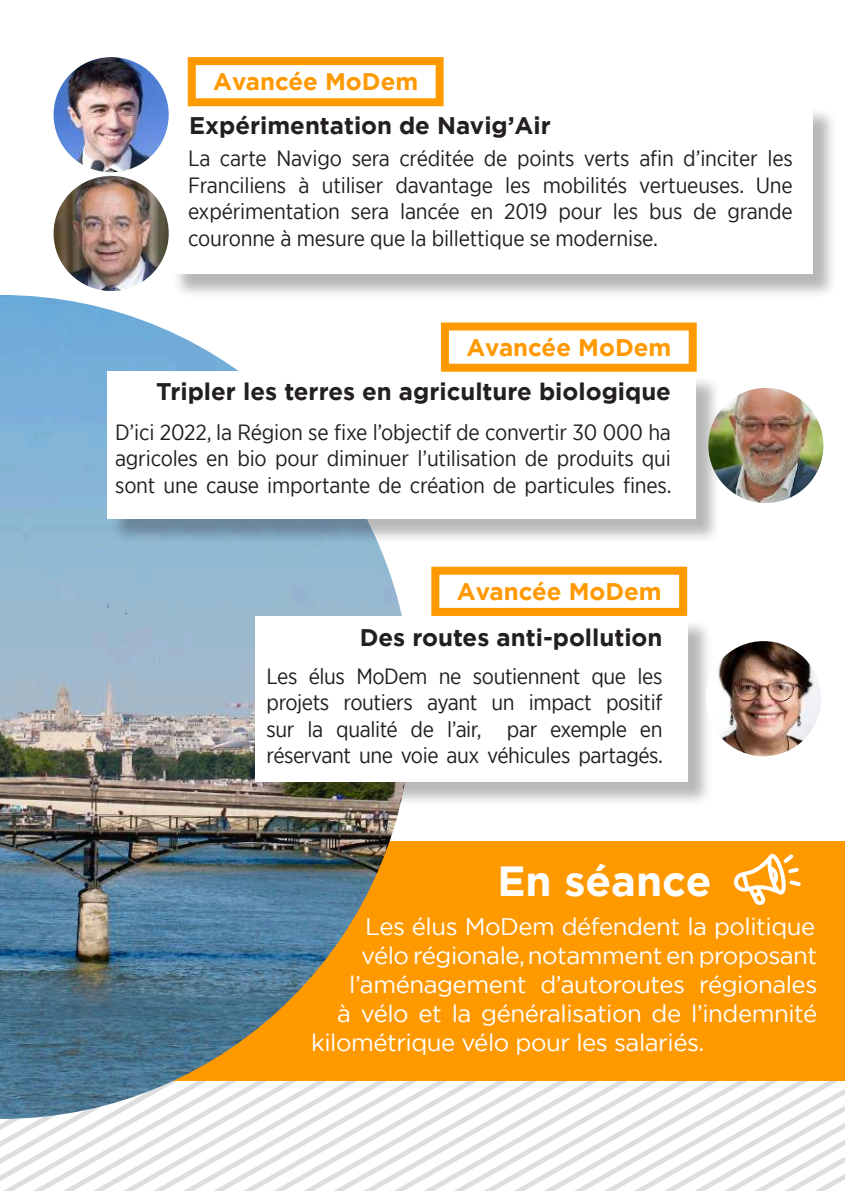
<style>
.page{position:relative;width:845px;height:1191px;background:#fff}
.page>*{position:absolute;margin:0;border:0;box-sizing:border-box;transform-origin:0 0}
.t1{font:700 42px "Gotham";color:#fff}
.t2{font:24px "Gotham";letter-spacing:-.02em;color:#fff}
.t3{font:700 24px "Gotham";color:#231f20}
.t4{font:700 24px "Gotham";color:#f90}
.t5{font:22px/26.4px "Gotham Narrow";letter-spacing:-.01em;color:#231f20;text-align:justify}
</style>
<div class="page">
<svg style="left:412px;top:1080px;width:433px;height:10px"></svg>
<svg style="left:412px;top:1090px;width:433px;height:17px"></svg>
<svg style="left:1px;top:1107px;width:844px;height:17px"></svg>
<svg style="left:0;top:1124px;width:845px;height:17px"></svg>
<svg style="left:0;top:1141px;width:845px;height:17px"></svg>
<svg style="left:0;top:1158px;width:845px;height:33px"></svg>
<div style="left:133px;top:841px;width:712px;height:239px;background:#f90"></div>
<img style="left:0;top:295px;width:412px;height:824px">
<div style="left:172px;top:107px;width:665px;height:192px;background:#231f20;opacity:.32"></div>
<div style="left:169px;top:104px;width:643px;height:170px;background:#fff"></div>
<div style="left:188px;top:57px;width:255px;height:49px;border:8px solid #f90"></div>
<img style="left:54px;top:176px;width:115px;height:115px;border-radius:58px">
<img style="left:54px;top:57px;width:115px;height:115px;border-radius:58px">
<div style="left:111px;top:375px;width:610px;height:169px;background:#231f20;opacity:.32"></div>
<div style="left:108px;top:372px;width:588px;height:147px;background:#fff"></div>
<div style="left:441px;top:322px;width:256px;height:50px;border:8px solid #f90"></div>
<img style="left:708px;top:388px;width:115px;height:115px;border-radius:58px">
<div style="left:258px;top:619px;width:454px;height:187px;background:#231f20;opacity:.32"></div>
<div style="left:255px;top:616px;width:432px;height:165px;background:#fff"></div>
<div style="left:431px;top:567px;width:256px;height:49px;border:8px solid #f90"></div>
<img style="left:706px;top:641px;width:115px;height:115px;border-radius:58px">
<svg style="left:733px;top:853px;width:68px;height:52px"></svg>
<p class="t4" style="left:213px;top:66px;width:206px">Avancée MoDem</p>
<p class="t3" style="left:189px;top:109px;width:363px">Expérimentation de Navig’Air</p>
<p class="t5" style="left:188px;top:145px;width:606px">La carte Navigo sera créditée de points verts afin d’inciter les Franciliens à utiliser davantage les mobilités vertueuses. Une expérimentation sera lancée en 2019 pour les bus de grande couronne à mesure que la billettique se modernise.</p>
<p class="t4" style="left:466px;top:331px;width:206px">Avancée MoDem</p>
<p class="t3" style="left:156px;top:375px;width:516px">Tripler les terres en agriculture biologique</p>
<p class="t5" style="left:115px;top:418px;width:558px">D’ici 2022, la Région se fixe l’objectif de convertir 30 000 ha agricoles en bio pour diminuer l’utilisation de produits qui sont une cause importante de création de particules fines.</p>
<p class="t4" style="left:457px;top:575px;width:206px">Avancée MoDem</p>
<p class="t3" style="left:360px;top:622px;width:304px">Des routes anti-pollution</p>
<p class="t5" style="left:266px;top:662px;width:398px">Les élus MoDem ne soutiennent que les projets routiers ayant un impact positif sur la qualité de l’air, par exemple en réservant une voie aux véhicules partagés.</p>
<h1 class="t1" style="left:497px;top:853px;width:215px">En séance</h1>
<p class="t2" style="left:365px;top:911px;width:452px">Les élus MoDem défendent la politique</p>
<p class="t2" style="left:361px;top:940px;width:458px">vélo régionale, notamment en proposant</p>
<p class="t2" style="left:349px;top:969px;width:470px">l’aménagement d’autoroutes régionales</p>
<p class="t2" style="left:337px;top:997px;width:481px">à vélo et la généralisation de l’indemnité</p>
<p class="t2" style="left:311px;top:1026px;width:395px">kilométrique vélo pour les salariés.</p>
</div>
